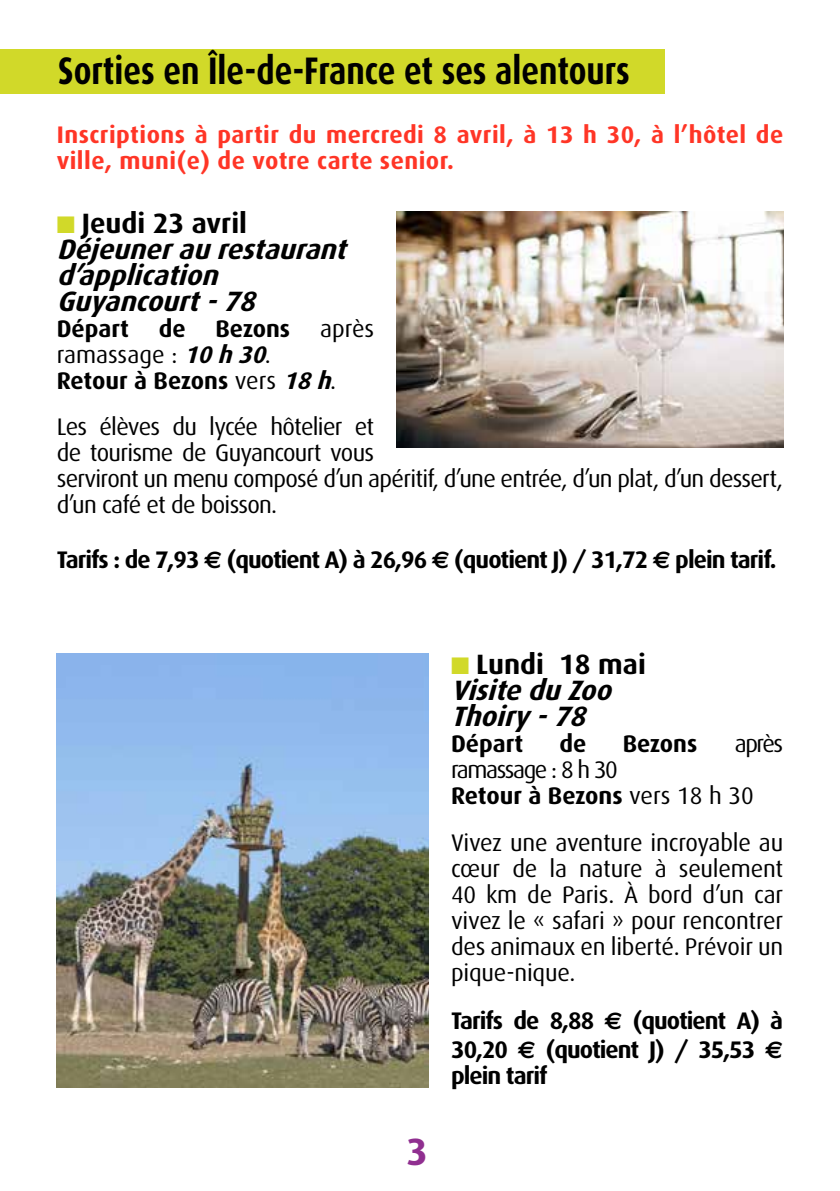
<style>
.page{position:relative;width:840px;height:1191px;background:#fff}
.page>*{position:absolute;margin:0;border:0;box-sizing:border-box;transform-origin:0 0}
.t1{font:700 38.4px "Dax";color:#000;scale:.83 1}
.t2{font:700 38px "Dax";color:#902f90}
.t3{font:italic 700 28px/26px "Dax";color:#000}
.t4{font:24px/26px "Dax";letter-spacing:-.03em;color:#000}
.t5{font:700 24px/28.8px "Dax";letter-spacing:-.04em;color:#000}
.t6{font:700 24px/26px "Dax";letter-spacing:.02em;color:#ff3526}
.t7{font:700 24px/26px "Dax";color:#000}
.t8{font:24px/26px "Dax";letter-spacing:-.06em;color:#000}
.s1{color:#d1d929}
.s2{font-style:normal}
.s3{font-weight:400}
.s4{font-style:italic}
.s5{font-family:"Euro Sans"}
.s6{font-weight:700}
</style>
<div class="page">
<div style="left:0;top:49px;width:663px;height:45px;background:#d1d929"></div>
<img style="left:397px;top:211px;width:385px;height:236px">
<img style="left:57px;top:654px;width:371px;height:433px">
<h1 class="t1" style="left:58px;top:49px;width:690px">Sorties en Île-de-France et ses alentours</h1>
<p class="t6" style="left:57px;top:122px;width:727px">Inscriptions à partir du mercredi 8 avril, à 13 h 30, à l’hôtel de ville, muni(e) de votre carte senior.</p>
<p class="t3" style="left:57px;top:210px;width:298px"><span class="s1">■</span> <span class="s2">Jeudi 23 avril<br></span>Déjeunerau restaurant d’application<br>Guyancourt-78</p>
<p class="t7" style="left:57px;top:315px;width:319px">Départ de Bezons <span class="s3">après ramassage :</span> <span class="s4">10h 30</span><span class="s3">.<br></span>Retour à Bezons <span class="s3">vers</span> <span class="s4">18h</span><span class="s3">.</span></p>
<p class="t4" style="left:57px;top:414px;width:727px">Les élèves du lycée hôtelier et<br>de tourisme de Guyancourt vous<br>serviront un menu composé d’un apéritif, d’une entrée, d’un plat, d’un dessert, d’un café et de boisson.</p>
<p class="t5" style="left:57px;top:545px;width:720px">Tarifs : de 7,93 <span class="s5">€</span> (quotient A) à 26,96 <span class="s5">€</span> (quotient J) / 31,72 <span class="s5">€</span> plein tarif.</p>
<h2 class="t2" style="left:406px;top:1130px;width:23px">3</h2>
<p class="t3" style="left:451px;top:652px;width:196px"><span class="s1">■</span> <span class="s2">Lundi 18 mai<br></span>Visitedu Zoo<br>Thoiry-78</p>
<p class="t5" style="left:451px;top:730px;width:74px">Départ</p>
<p class="t5" style="left:559px;top:730px;width:28px">de</p>
<p class="t5" style="left:622px;top:730px;width:76px">Bezons</p>
<p class="t4" style="left:734px;top:731px;width:50px">après</p>
<p class="t8" style="left:451px;top:757px;width:304px">ramassage : 8 h 30<br><span class="s6">Retour à Bezons</span> vers 18 h 30</p>
<p class="t4" style="left:451px;top:829px;width:333px;text-align:justify">Vivez une aventure incroyable au cœur de la nature à seulement 40 km de Paris. À bord d’un car vivez le « safari » pour rencontrer des animaux en liberté. Prévoir un pique-nique.</p>
<p class="t5" style="left:451px;top:1006px;width:333px">Tarifs de 8,88 <span class="s5">€</span> (quotient A) à<br>30,20 <span class="s5">€</span> (quotient J) / 35,53 <span class="s5">€</span></p>
<p class="t5" style="left:451px;top:1061px;width:98px">plein tarif</p>
</div>
